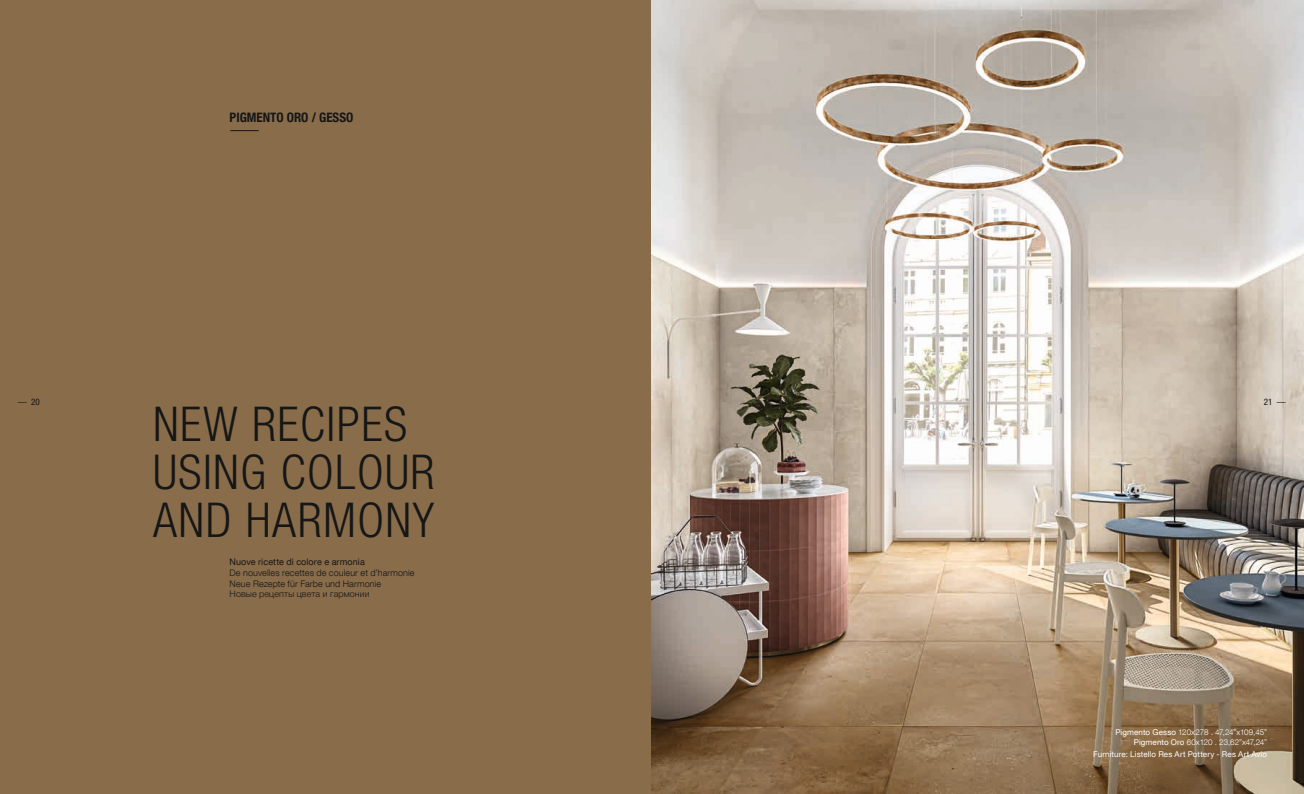
<style>
.page{position:relative;width:1304px;height:794px;background:#fff}
.page>*{position:absolute;margin:0;border:0;box-sizing:border-box;transform-origin:0 0}
.t1{font:300 condensed 48px/48px "Helvetica Neue LT Com";letter-spacing:.03em;color:#151616}
.t2{font:700 condensed 13px "Helvetica Neue LT Com";color:#151616}
.t3{font:300 9px/10.8px "Helvetica Neue LT Com";letter-spacing:.01em;color:#151616}
.t4{font:9px "Helvetica Neue LT Com";letter-spacing:.01em;color:#151616}
.t5{font:300 9px "Helvetica Neue LTCYR";letter-spacing:.01em;color:#151616}
.t6{font:condensed 9px "Helvetica Neue LT Com";color:#151616}
.t7{font:300 8px/9.6px "Helvetica Neue LT Com";letter-spacing:-.01em;color:#fff;text-align:right}
.t8{font:8px "Helvetica Neue LT Com";letter-spacing:.015em;color:#fff}
.s1{font-weight:400}
</style>
<div class="page">
<div style="left:0;top:0;width:652px;height:794px;background:#896c4a"></div>
<img style="left:652px;top:0;width:652px;height:794px">
<svg style="left:230px;top:130px;width:29px;height:1px"></svg>
<h2 class="t2" style="left:230px;top:109px;width:125px">PIGMENTO ORO / GESSO</h2>
<p class="t6" style="left:18px;top:396px;width:23px">— 20</p>
<p class="t6" style="left:1264px;top:397px;width:23px">21 —</p>
<h1 class="t1" style="left:153px;top:400px;width:283px">NEW RECIPES<br>USING COLOUR<br>AND HARMONY</h1>
<p class="t4" style="left:230px;top:556px;width:137px">Nuove ricette di colore e armonia</p>
<p class="t3" style="left:230px;top:567px;width:187px">De nouvelles recettes de couleur et d’harmonie<br>Neue Rezepte für Farbe und Harmonie</p>
<p class="t5" style="left:230px;top:589px;width:142px">Новые рецепты цвета и гармонии</p>
<p class="t7" style="left:1115px;top:727px;width:153px"><span class="s1">Pigmento Gesso</span> 120x278 . 47,24”x109,45”<br><span class="s1">Pigmento Oro</span> 60x120 . 23,62”x47,24”</p>
<p class="t8" style="left:1093px;top:749px;width:175px">Furniture: Listello Res Art Pottery - Res Art Avio</p>
</div>
